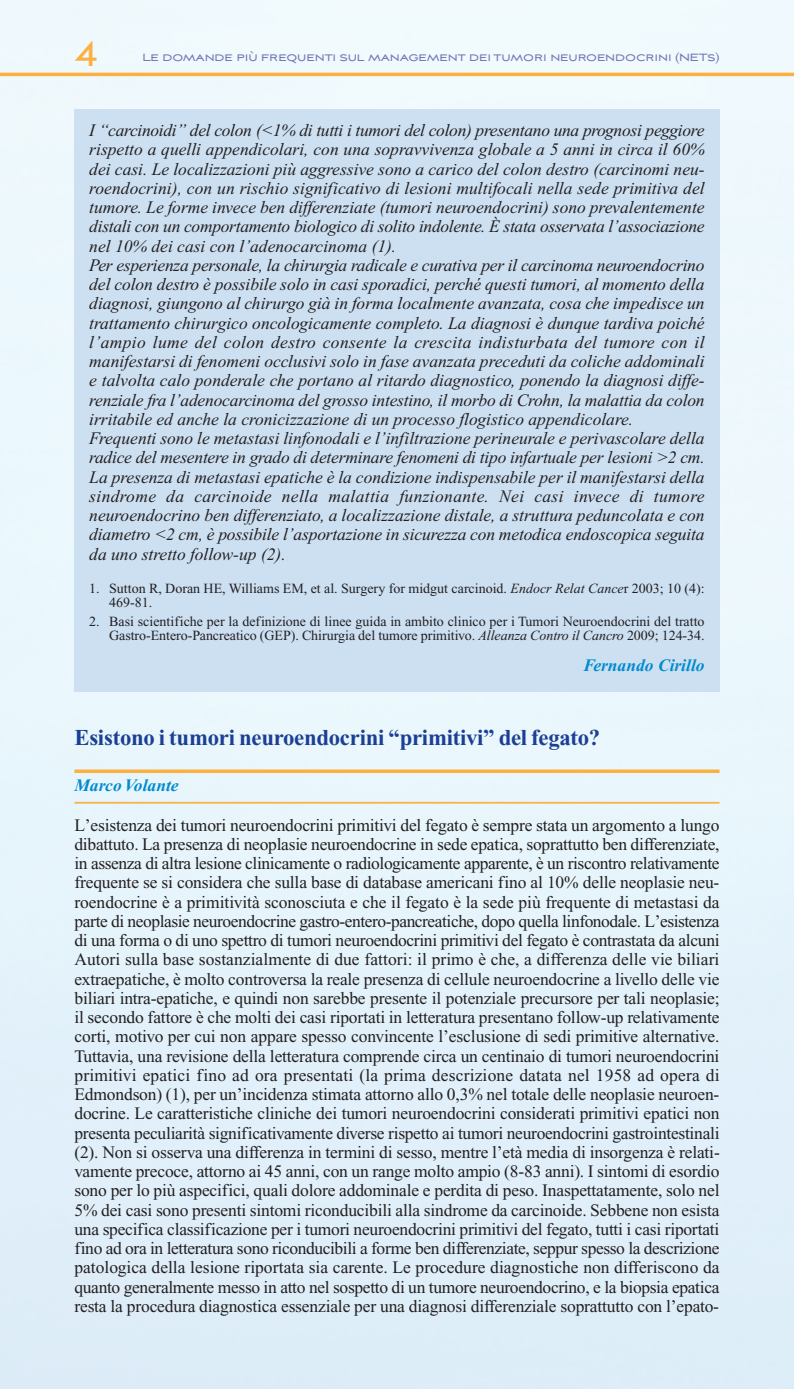
<style>
.page{position:relative;width:794px;height:1389px;background:#fff}
.page>*{position:absolute;margin:0;border:0;box-sizing:border-box;transform-origin:0 0}
.t1{font:42px "Aviano Sans";color:#fbb03f}
.t2{font:700 22.75px "Times New Roman";letter-spacing:-.01em;color:#1b3f94}
.t3{font:17.5px/19.2px "Times New Roman";letter-spacing:-.01em;color:#231f20;text-align:justify}
.t4{font:italic 17.5px/19.2px "Times New Roman";color:#231f20}
.t5{font:italic 700 17.5px "Times New Roman";color:#008bcf}
.t6{font:14px/14px "Times New Roman";color:#231f20}
.t7{font:13.12px "Aviano Sans";letter-spacing:-.01em;color:#6f76b5}
.s1{font-style:italic}
</style>
<div class="page">
<hr style="left:0;top:73px;width:794px;height:3px;background:#fbb03f">
<div style="left:74px;top:109px;width:645px;height:583px;background:#cce0f2"></div>
<hr style="left:74px;top:802px;width:645px;height:2px;background:#fbb03f">
<svg style="left:74px;top:769px;width:645px;height:4px;background:#f8b856"></svg>
<h1 class="t1" style="left:75px;top:27px;width:26px">4</h1>
<p class="t7" style="left:142px;top:49px;width:578px">Le domande più frequenti sul management dei tumori neuroendocrini (NETs)</p>
<p class="t4" style="left:89px;top:122px;width:617px">I “carcinoidi” del colon (&lt;1% di tutti i tumori del colon) presentano una prognosi peggiore rispetto a quelli appendicolari, con una sopravvivenza globale a 5 anni in circa il 60% dei casi. Le localizzazioni più aggressive sono a carico del colon destro (carcinomi neu&shy;roendocrini), con un rischio significativo di lesioni multifocali nella sede primitiva del tumore. Le forme invece ben differenziate (tumori neuroendocrini) sono prevalentemente distali con un comportamento biologico di solito indolente. È stata osservata l’associazione nel 10% dei casi con l’adenocarcinoma (1).<br>Per esperienza personale, la chirurgia radicale e curativa per il carcinoma neuroendocrino del colon destro è possibile solo in casi sporadici, perché questi tumori, al momento della diagnosi, giungono al chirurgo già in forma localmente avanzata, cosa che impedisce un trattamento chirurgico oncologicamente completo. La diagnosi è dunque tardiva poiché l’ampio lume del colon destro consente la crescita indisturbata del tumore con il manifestarsi di fenomeni occlusivi solo in fase avanzata preceduti da coliche addominali e talvolta calo ponderale che portano al ritardo diagnostico, ponendo la diagnosi diffe&shy;renziale fra l’adenocarcinoma del grosso intestino, il morbo di Crohn, la malattia da colon irritabile ed anche la cronicizzazione di un processo flogistico appendicolare.<br>Frequenti sono le metastasi linfonodali e l’infiltrazione perineurale e perivascolare della radice del mesentere in grado di determinare fenomeni di tipo infartuale per lesioni &gt;2 cm.<br>La presenza di metastasi epatiche è la condizione indispensabile per il manifestarsi della sindrome da carcinoide nella malattia funzionante. Nei casi invece di tumore neuroendocrino ben differenziato, a localizzazione distale, a struttura peduncolata e con diametro &lt;2 cm, è possibile l’asportazione in sicurezza con metodica endoscopica seguita da uno stretto follow-up (2).</p>
<p class="t6" style="left:109px;top:583px;width:597px;text-indent:-20px">1. Sutton R, Doran HE, Williams EM, et al. Surgery for midgut carcinoid. <span class="s1">Endocr Relat Cance</span>r 2003; 10 (4):<br>469-81.</p>
<p class="t6" style="left:89px;top:616px;width:617px;text-align:right">2. Basi scientifiche per la definizione di linee guida in ambito clinico per i Tumori Neuroendocrini del tratto<br>Gastro-Entero-Pancreatico (GEP). Chirurgia del tumore primitivo. <span class="s1">Alleanza Contro il Cancro</span> 2009; 124-34.</p>
<p class="t5" style="left:584px;top:659px;width:122px">Fernando Cirillo</p>
<h2 class="t2" style="left:74px;top:729px;width:527px">Esistono i tumori neuroendocrini “primitivi” del fegato?</h2>
<p class="t5" style="left:74px;top:780px;width:106px">Marco Volante</p>
<p class="t3" style="left:74px;top:817px;width:647px">L’esistenza dei tumori neuroendocrini primitivi del fegato è sempre stata un argomento a lungo dibattuto. La presenza di neoplasie neuroendocrine in sede epatica, soprattutto ben differenziate, in assenza di altra lesione clinicamente o radiologicamente apparente, è un riscontro relativamente frequente se si considera che sulla base di database americani fino al 10% delle neoplasie neu&shy;roendocrine è a primitività sconosciuta e che il fegato è la sede più frequente di metastasi da parte di neoplasie neuroendocrine gastro-entero-pancreatiche, dopo quella linfonodale. L’esistenza di una forma o di uno spettro di tumori neuroendocrini primitivi del fegato è contrastata da alcuni Autori sulla base sostanzialmente di due fattori: il primo è che, a differenza delle vie biliari extraepatiche, è molto controversa la reale presenza di cellule neuroendocrine a livello delle vie biliari intra-epatiche, e quindi non sarebbe presente il potenziale precursore per tali neoplasie; il secondo fattore è che molti dei casi riportati in letteratura presentano follow-up relativamente corti, motivo per cui non appare spesso convincente l’esclusione di sedi primitive alternative.<br>Tuttavia, una revisione della letteratura comprende circa un centinaio di tumori neuroendocrini primitivi epatici fino ad ora presentati (la prima descrizione datata nel 1958 ad opera di Edmondson) (1), per un’incidenza stimata attorno allo 0,3% nel totale delle neoplasie neuroen&shy;docrine. Le caratteristiche cliniche dei tumori neuroendocrini considerati primitivi epatici non presenta peculiarità significativamente diverse rispetto ai tumori neuroendocrini gastrointestinali (2). Non si osserva una differenza in termini di sesso, mentre l’età media di insorgenza è relati&shy;vamente precoce, attorno ai 45 anni, con un range molto ampio (8-83 anni). I sintomi di esordio sono per lo più aspecifici, quali dolore addominale e perdita di peso. Inaspettatamente, solo nel 5% dei casi sono presenti sintomi riconducibili alla sindrome da carcinoide. Sebbene non esista una specifica classificazione per i tumori neuroendocrini primitivi del fegato, tutti i casi riportati fino ad ora in letteratura sono riconducibili a forme ben differenziate, seppur spesso la descrizione patologica della lesione riportata sia carente. Le procedure diagnostiche non differiscono da quanto generalmente messo in atto nel sospetto di un tumore neuroendocrino, e la biopsia epatica resta la procedura diagnostica essenziale per una diagnosi differenziale soprattutto con l’epato-</p>
</div>
